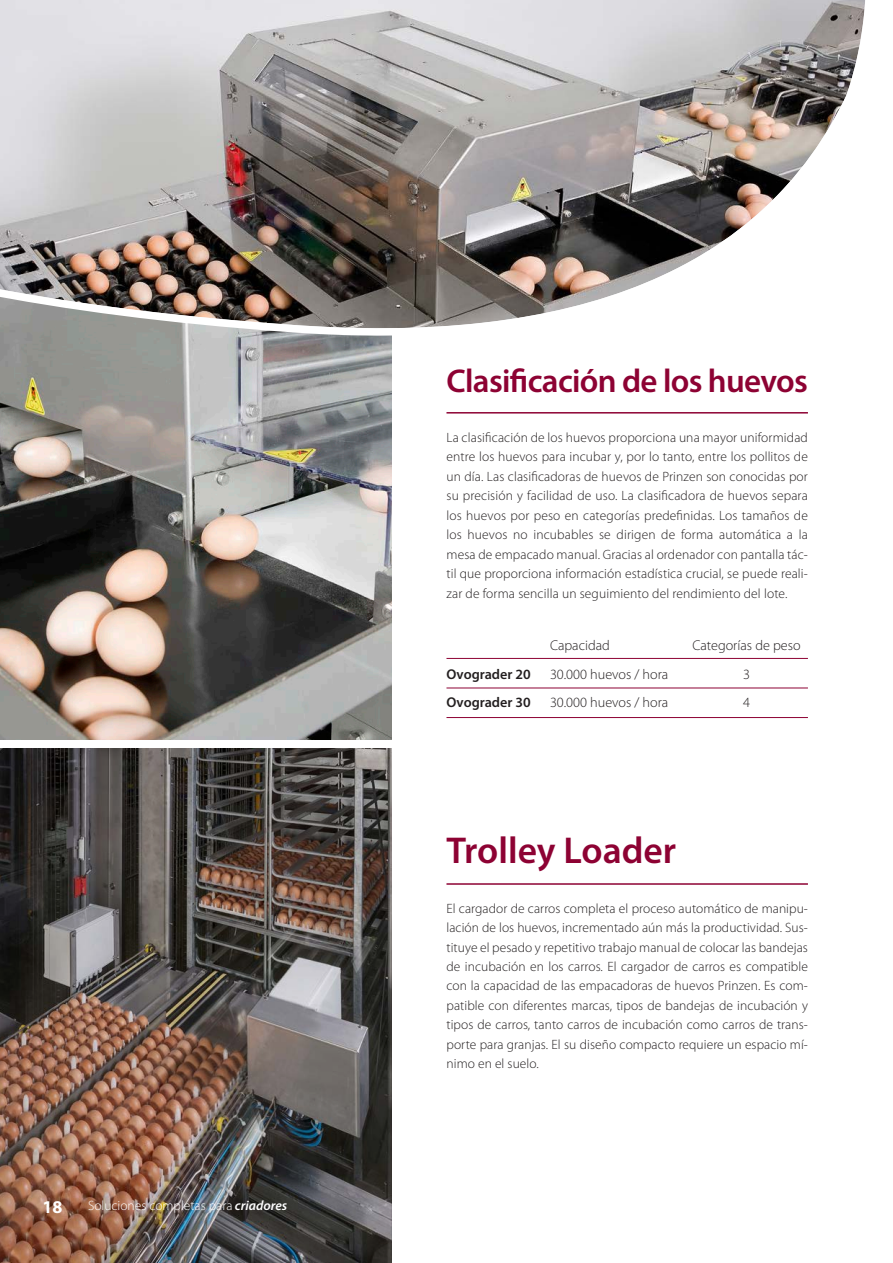
<style>
.page{position:relative;width:893px;height:1263px;background:#fff}
.page>*{position:absolute;margin:0;border:0;box-sizing:border-box;transform-origin:0 0}
.t1{font:600 37.5px "Myriad Pro";color:#8d0233}
.t2{font:600 33px "Myriad Pro";letter-spacing:-.02em;color:#8d0233}
.t3{font:700 18px "Myriad Pro";color:#fff}
.BodyTekst{font:300 14.25px "Myriad Pro";color:#231f20}
.BodyTekst-2{font:600 14.25px "Myriad Pro";color:#231f20}
.t4{font:300 13.5px/19.5px "Myriad Pro";letter-spacing:.005em;color:#231f20;text-align:justify}
.t5{font:300 13.5px "Myriad Pro";color:#fff}
.s1{font-weight:600;font-style:italic}
</style>
<div class="page">
<img style="left:0;top:359px;width:391px;height:381px">
<svg style="left:0;top:0;width:865px;height:359px"></svg>
<img style="left:0;top:748px;width:391px;height:515px">
<hr style="left:446px;top:412px;width:362px;height:2px;background:#8d0233">
<hr style="left:446px;top:883px;width:362px;height:2px;background:#8d0233">
<hr style="left:446px;top:658px;width:362px;height:1px;background:#8d0233">
<hr style="left:446px;top:688px;width:362px;height:1px;background:#8d0233">
<hr style="left:446px;top:717px;width:362px;height:1px;background:#8d0233">
<p class="t3" style="left:43px;top:1195px;width:21px">18</p>
<p class="t5" style="left:88px;top:1198px;width:201px">Soluciones completas para <span class="s1">criadores</span></p>
<p class="t2" style="left:446px;top:360px;width:363px">Clasificación de los huevos</p>
<p class="t4" style="left:446px;top:427px;width:363px">La clasificación de los huevos proporciona una mayor uniformidad entre los huevos para incubar y, por lo tanto, entre los pollitos de un día. Las clasificadoras de huevos de Prinzen son conocidas por su precisión y facilidad de uso. La clasificadora de huevos separa los huevos por peso en categorías predefinidas. Los tamaños de los huevos no incubables se dirigen de forma automática a la mesa de empacado manual. Gracias al ordenador con pantalla tác&shy;til que proporciona información estadística crucial, se puede reali&shy;zar de forma sencilla un seguimiento del rendimiento del lote.</p>
<p class="BodyTekst" style="left:550px;top:637px;width:61px">Capacidad</p>
<p class="BodyTekst" style="left:692px;top:637px;width:110px">Categorías de peso</p>
<p class="BodyTekst-2" style="left:446px;top:665px;width:86px">Ovograder 20</p>
<p class="BodyTekst" style="left:550px;top:665px;width:120px">30.000 huevos / hora</p>
<p class="BodyTekst" style="left:743px;top:665px;width:8px">3</p>
<p class="BodyTekst-2" style="left:446px;top:693px;width:86px">Ovograder 30</p>
<p class="BodyTekst" style="left:550px;top:694px;width:120px">30.000 huevos / hora</p>
<p class="BodyTekst" style="left:743px;top:694px;width:8px">4</p>
<p class="t1" style="left:446px;top:826px;width:231px">Trolley Loader</p>
<p class="t4" style="left:446px;top:898px;width:363px">El cargador de carros completa el proceso automático de manipu&shy;lación de los huevos, incrementado aún más la productividad. Sus&shy;tituye el pesado y repetitivo trabajo manual de colocar las bandejas de incubación en los carros. El cargador de carros es compatible con la capacidad de las empacadoras de huevos Prinzen. Es com&shy;patible con diferentes marcas, tipos de bandejas de incubación y tipos de carros, tanto carros de incubación como carros de trans&shy;porte para granjas. El su diseño compacto requiere un espacio mí&shy;nimo en el suelo.</p>
</div>
